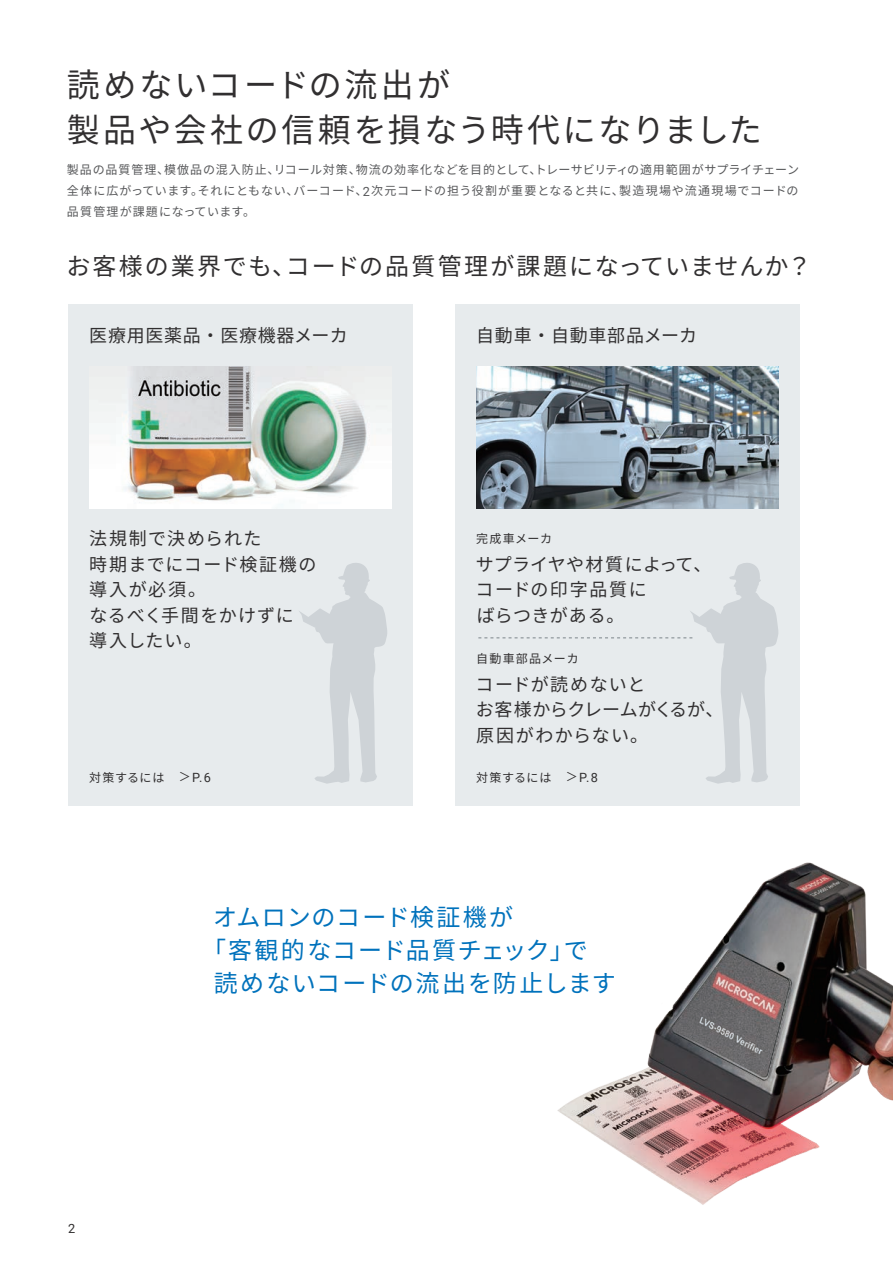
<style>
.page{position:relative;width:893px;height:1263px;background:#fff}
.page>*{position:absolute;margin:0;border:0;box-sizing:border-box;transform-origin:0 0}
.t1{font:33px/45px "Source Han Sans";letter-spacing:.08em;color:#312f30}
.t2{font:24px "Source Han Sans";letter-spacing:.08em;color:#312f30}
.t3{font:24px "Source Han Sans";letter-spacing:.045em;color:#0072bc}
.t4{font:24px "Source Han Sans";letter-spacing:.065em;color:#0072bc}
.t5{font:18px/25.5px "Source Han Sans";letter-spacing:.04em;color:#312f30}
.t6{font:18px/25.5px "Source Han Sans";letter-spacing:.065em;color:#312f30}
.t7{font:18px/25.5px "Source Han Sans";letter-spacing:.02em;color:#312f30}
.t8{font:12.75px "Roboto";color:#312f30}
.t9{font:12px/21px "Source Han Sans";letter-spacing:.08em;color:#57585a;text-align:justify}
.t10{font:12px "Source Han Sans";letter-spacing:.07em;color:#312f30}
.t11{font:12px "Source Han Sans";letter-spacing:.1em;color:#312f30}
.s1{font-family:"Roboto";font-size:12.75px}
</style>
<div class="page">
<div style="left:68px;top:304px;width:344px;height:502px;background:#e7ebed"></div>
<div style="left:455px;top:304px;width:344px;height:502px;background:#e7ebed"></div>
<img style="left:557px;top:862px;width:336px;height:343px">
<img style="left:89px;top:366px;width:302px;height:142px">
<img style="left:476px;top:366px;width:302px;height:142px">
<svg style="left:299px;top:563px;width:88px;height:221px"></svg>
<svg style="left:478px;top:563px;width:300px;height:221px"></svg>
<h1 class="t1" style="left:67px;top:63px;width:696px">読めないコードの流出が<br>製品や会社の信頼を損なう時代になりました</h1>
<p class="t9" style="left:67px;top:160px;width:734px">製品の品質管理、模倣品の混入防止、リコール対策、物流の効率化などを目的として、トレーサビリティの適用範囲がサプライチェーン全体に広がっています。それにともない、バーコード、<span class="s1">2</span>次元コードの担う役割が重要となると共に、製造現場や流通現場でコードの品質管理が課題になっています。</p>
<h2 class="t2" style="left:66px;top:252px;width:746px">お客様の業界でも、コードの品質管理が課題になっていませんか？</h2>
<h3 class="t5" style="left:89px;top:323px;width:260px">医療用医薬品・医療機器メーカ</h3>
<h3 class="t5" style="left:476px;top:323px;width:222px">自動車・自動車部品メーカ</h3>
<h3 class="t6" style="left:89px;top:526px;width:229px">法規制で決められた<br>時期までにコード検証機の導入が必須。<br>なるべく手間をかけずに<br>導入したい。</h3>
<p class="t10" style="left:476px;top:532px;width:78px">完成車メーカ</p>
<h3 class="t7" style="left:475px;top:552px;width:238px">サプライヤや材質によって、コードの印字品質に<br>ばらつきがある。</h3>
<p class="t11" style="left:476px;top:652px;width:104px">自動車部品メーカ</p>
<h3 class="t5" style="left:475px;top:672px;width:250px">コードが読めないと<br>お客様からクレームがくるが、原因がわからない。</h3>
<p class="t10" style="left:89px;top:771px;width:123px">対策するには　＞<span class="s1">P.6</span></p>
<p class="t10" style="left:476px;top:771px;width:123px">対策するには　＞<span class="s1">P.8</span></p>
<p class="t8" style="left:68px;top:1219px;width:9px">2</p>
<h2 class="t3" style="left:213px;top:904px;width:301px">オムロンのコード検証機が</h2>
<h2 class="t3" style="left:202px;top:937px;width:387px">「客観的なコード品質チェック」で</h2>
<h2 class="t4" style="left:214px;top:970px;width:403px">読めないコードの流出を防止します</h2>
</div>
